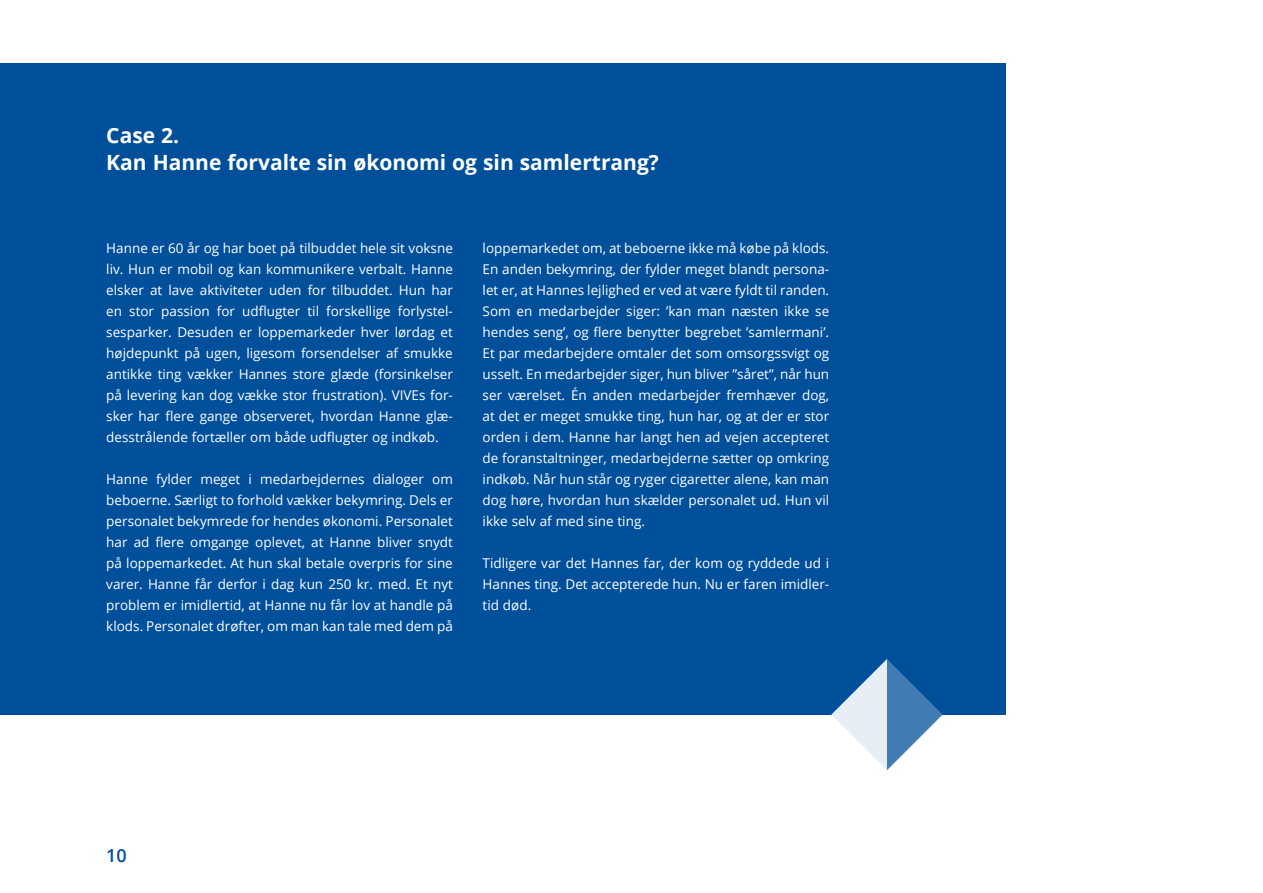
<style>
.page{position:relative;width:1263px;height:893px;background:#fff}
.page>*{position:absolute;margin:0;border:0;box-sizing:border-box;transform-origin:0 0}
.Caserubrik{font:700 21px/27px "Open Sans";color:#fff}
.t1{font:600 18px "Open Sans";color:#004f9b}
.Brød{font:13.5px/21px "Open Sans";color:#fff;text-align:justify}
</style>
<div class="page">
<div style="left:0;top:64px;width:1006px;height:651px;background:#004f9b"></div>
<svg style="left:831px;top:659px;width:112px;height:111px"></svg>
<h3 class="Caserubrik" style="left:106px;top:121px;width:554px">Case 2.<br>Kan Hanne forvalte sin økonomi og sin samlertrang?</h3>
<p class="Brød" style="left:106px;top:237px;width:348px">Hanne er 60 år og har boet på tilbuddet hele sit voksne liv. Hun er mobil og kan kommunikere verbalt. Hanne elsker at lave aktiviteter uden for tilbuddet. Hun har en stor passion for udflugter til forskellige forlystel&shy;sesparker. Desuden er loppemarkeder hver lørdag et højdepunkt på ugen, ligesom forsendelser af smukke antikke ting vækker Hannes store glæde (forsinkelser på levering kan dog vække stor frustration). VIVEs for&shy;sker har flere gange observeret, hvordan Hanne glæ&shy;desstrålende fortæller om både udflugter og indkøb.</p>
<p class="Brød" style="left:106px;top:468px;width:348px">Hanne fylder meget i medarbejdernes dialoger om beboerne. Særligt to forhold vækker bekymring. Dels er personalet bekymrede for hendes økonomi. Personalet har ad flere omgange oplevet, at Hanne bliver snydt på loppemarkedet. At hun skal betale overpris for sine varer. Hanne får derfor i dag kun 250 kr. med. Et nyt problem er imidlertid, at Hanne nu får lov at handle på klods. Personalet drøfter, om man kan tale med dem på</p>
<p class="Brød" style="left:483px;top:237px;width:348px">loppemarkedet om, at beboerne ikke må købe på klods.<br>En anden bekymring, der fylder meget blandt persona&shy;let er, at Hannes lejlighed er ved at være fyldt til randen.<br>Som en medarbejder siger: ’kan man næsten ikke se hendes seng’, og flere benytter begrebet ’samlermani’.<br>Et par medarbejdere omtaler det som omsorgssvigt og usselt. En medarbejder siger, hun bliver ”såret”, når hun ser værelset. Én anden medarbejder fremhæver dog, at det er meget smukke ting, hun har, og at der er stor orden i dem. Hanne har langt hen ad vejen accepteret de foranstaltninger, medarbejderne sætter op omkring indkøb. Når hun står og ryger cigaretter alene, kan man dog høre, hvordan hun skælder personalet ud. Hun vil ikke selv af med sine ting.</p>
<p class="Brød" style="left:483px;top:552px;width:348px">Tidligere var det Hannes far, der kom og ryddede ud i Hannes ting. Det accepterede hun. Nu er faren imidler&shy;tid død.</p>
<h2 class="t1" style="left:106px;top:843px;width:22px">10</h2>
</div>
